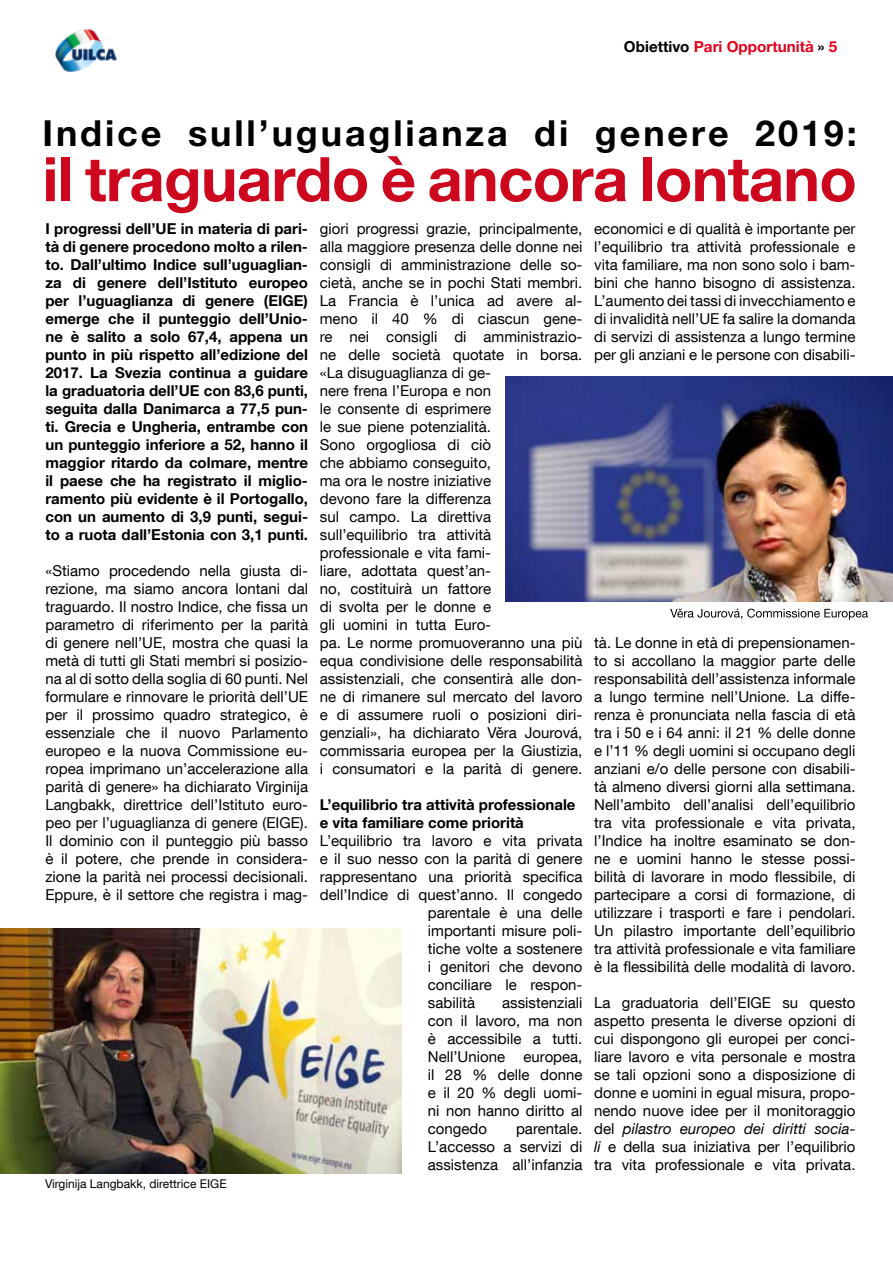
<style>
.page{position:relative;width:893px;height:1263px;background:#fff}
.page>*{position:absolute;margin:0;border:0;box-sizing:border-box;transform-origin:0 0}
.t1{font:700 61.5px "Helvetica Neue LT Pro";letter-spacing:-.01em;color:#cd071e}
.t2{font:700 36px "Helvetica Neue LT Pro";letter-spacing:.08em;color:#000}
.t3{font:700 15.15px "Helvetica Neue LT Pro";color:#e2001a}
.t4{font:15px/18px "Helvetica Neue LT Com";color:#000;text-align:justify}
.t5{font:700 15px/18px "Helvetica Neue LT Com";color:#000;text-align:justify}
.t6{font:12px "Helvetica Neue LT Com";color:#000}
.s1{color:#000}
.s2{font-style:italic}
</style>
<div class="page">
<img style="left:55px;top:29px;width:62px;height:43px">
<img style="left:0;top:929px;width:401px;height:245px">
<img style="left:506px;top:376px;width:387px;height:225px">
<svg style="left:670px;top:609px;width:198px;height:11px"></svg>
<p class="t3" style="left:624px;top:37px;width:215px"><span class="s1">Obiettivo</span> Pari Opportunità <span class="s1">»</span> 5</p>
<h2 class="t2" style="left:43px;top:111px;width:816px">Indice sull’uguaglianza di genere 2019:</h2>
<h1 class="t1" style="left:43px;top:141px;width:816px">il traguardo è ancora lontano</h1>
<p class="t5" style="left:45px;top:219px;width:264px">I progressi dell’UE in materia di pari&shy;tà di genere procedono molto a rilen&shy;to. Dall’ultimo Indice sull’uguaglian&shy;za di genere dell’Istituto europeo per l’uguaglianza di genere (EIGE) emerge che il punteggio dell’Unio&shy;ne è salito a solo 67,4, appena un punto in più rispetto all’edizione del 2017. La Svezia continua a guidare la graduatoria dell’UE con 83,6 punti, seguita dalla Danimarca a 77,5 pun&shy;ti. Grecia e Ungheria, entrambe con un punteggio inferiore a 52, hanno il maggior ritardo da colmare, mentre il paese che ha registrato il miglio&shy;ramento più evidente è il Portogallo, con un aumento di 3,9 punti, segui&shy;to a ruota dall’Estonia con 3,1 punti.</p>
<p class="t4" style="left:45px;top:561px;width:264px">«Stiamo procedendo nella giusta di&shy;rezione, ma siamo ancora lontani dal traguardo. Il nostro Indice, che fissa un parametro di riferimento per la parità di genere nell’UE, mostra che quasi la metà di tutti gli Stati membri si posizio&shy;na al di sotto della soglia di 60 punti. Nel formulare e rinnovare le priorità dell’UE per il prossimo quadro strategico, è essenziale che il nuovo Parlamento europeo e la nuova Commissione eu&shy;ropea imprimano un’accelerazione alla parità di genere» ha dichiarato Virginija Langbakk, direttrice dell’Istituto euro&shy;peo per l’uguaglianza di genere (EIGE).<br>Il dominio con il punteggio più basso è il potere, che prende in considera&shy;zione la parità nei processi decisionali.<br>Eppure, è il settore che registra i mag-</p>
<p class="t4" style="left:594px;top:219px;width:263px">economici e di qualità è importante per l’equilibrio tra attività professionale e vita familiare, ma non sono solo i bam&shy;bini che hanno bisogno di assistenza.<br>L’aumento dei tassi di invecchiamento e di invalidità nell’UE fa salire la domanda di servizi di assistenza a lungo termine per gli anziani e le persone con disabili-</p>
<p class="t4" style="left:320px;top:219px;width:264px;text-align:left">giori progressi grazie, principalmente, alla maggiore presenza delle donne nei consigli di amministrazione delle so&shy;cietà, anche se in pochi Stati membri.<br>La Francia è l’unica ad avere al&shy;meno il 40 % di ciascun gene&shy;re nei consigli di amministrazio&shy;ne delle società quotate in borsa. «La disuguaglianza di ge-<br>nere frena l’Europa e non<br>le consente di esprimere<br>le sue piene potenzialità.<br>Sono orgogliosa di ciò<br>che abbiamo conseguito,<br>ma ora le nostre iniziative<br>devono fare la differenza<br>sul campo. La direttiva sull’equilibrio tra attività professionale e vita fami-<br>liare, adottata quest’an-<br>no, costituirà un fattore<br>di svolta per le donne e<br>gli uomini in tutta Euro-<br>pa. Le norme promuoveranno una più equa condivisione delle responsabilità assistenziali, che consentirà alle don&shy;ne di rimanere sul mercato del lavoro e di assumere ruoli o posizioni diri&shy;genziali», ha dichiarato Věra Jourová, commissaria europea per la Giustizia, i consumatori e la parità di genere.</p>
<p class="t5" style="left:320px;top:795px;width:257px">L’equilibrio tra attività professionale e vita familiare come priorità</p>
<p class="t4" style="left:320px;top:831px;width:264px">L’equilibrio tra lavoro e vita privata</p>
<p class="t4" style="left:320px;top:849px;width:264px">e il suo nesso con la parità di genere</p>
<p class="t4" style="left:320px;top:867px;width:264px">rappresentano una priorità specifica</p>
<p class="t4" style="left:320px;top:885px;width:264px">dell’Indice di quest’anno. Il congedo</p>
<p class="t4" style="left:428px;top:903px;width:156px">parentale è una delle</p>
<p class="t4" style="left:428px;top:921px;width:156px">importanti misure poli-</p>
<p class="t4" style="left:428px;top:939px;width:156px">tiche volte a sostenere</p>
<p class="t4" style="left:428px;top:957px;width:156px">i genitori che devono</p>
<p class="t4" style="left:428px;top:975px;width:156px">conciliare le respon-</p>
<p class="t4" style="left:428px;top:993px;width:49px">sabilità</p>
<p class="t4" style="left:594px;top:633px;width:263px">tà. Le donne in età di prepensionamen&shy;to si accollano la maggior parte delle responsabilità dell’assistenza informale a lungo termine nell’Unione. La diffe&shy;renza è pronunciata nella fascia di età tra i 50 e i 64 anni: il 21 % delle donne e l’11 % degli uomini si occupano degli anziani e/o delle persone con disabili&shy;tà almeno diversi giorni alla settimana.<br>Nell’ambito dell’analisi dell’equilibrio tra vita professionale e vita privata, l’Indice ha inoltre esaminato se don&shy;ne e uomini hanno le stesse possi&shy;bilità di lavorare in modo flessibile, di partecipare a corsi di formazione, di utilizzare i trasporti e fare i pendolari.<br>Un pilastro importante dell’equilibrio tra attività professionale e vita familiare è la flessibilità delle modalità di lavoro.</p>
<p class="t4" style="left:594px;top:993px;width:263px">La graduatoria dell’EIGE su questo aspetto presenta le diverse opzioni di cui dispongono gli europei per conci&shy;liare lavoro e vita personale e mostra se tali opzioni sono a disposizione di donne e uomini in egual misura, propo&shy;nendo nuove idee per il monitoraggio del <span class="s2">pilastro europeo dei diritti socia&shy;li</span> e della sua iniziativa per l’equilibrio tra vita professionale e vita privata.</p>
<p class="t4" style="left:428px;top:993px;width:156px;text-indent:74px">assistenziali con il lavoro, ma non è accessibile a tutti.<br>Nell’Unione europea, il 28 % delle donne e il 20 % degli uomi&shy;ni non hanno diritto al congedo</p>
<p class="t4" style="left:428px;top:1119px;width:156px;text-indent:88px">parentale.<br>L’accesso a servizi di assistenza all’infanzia</p>
<p class="t6" style="left:45px;top:1176px;width:183px">Virginija Langbakk, direttrice EIGE</p>
</div>
